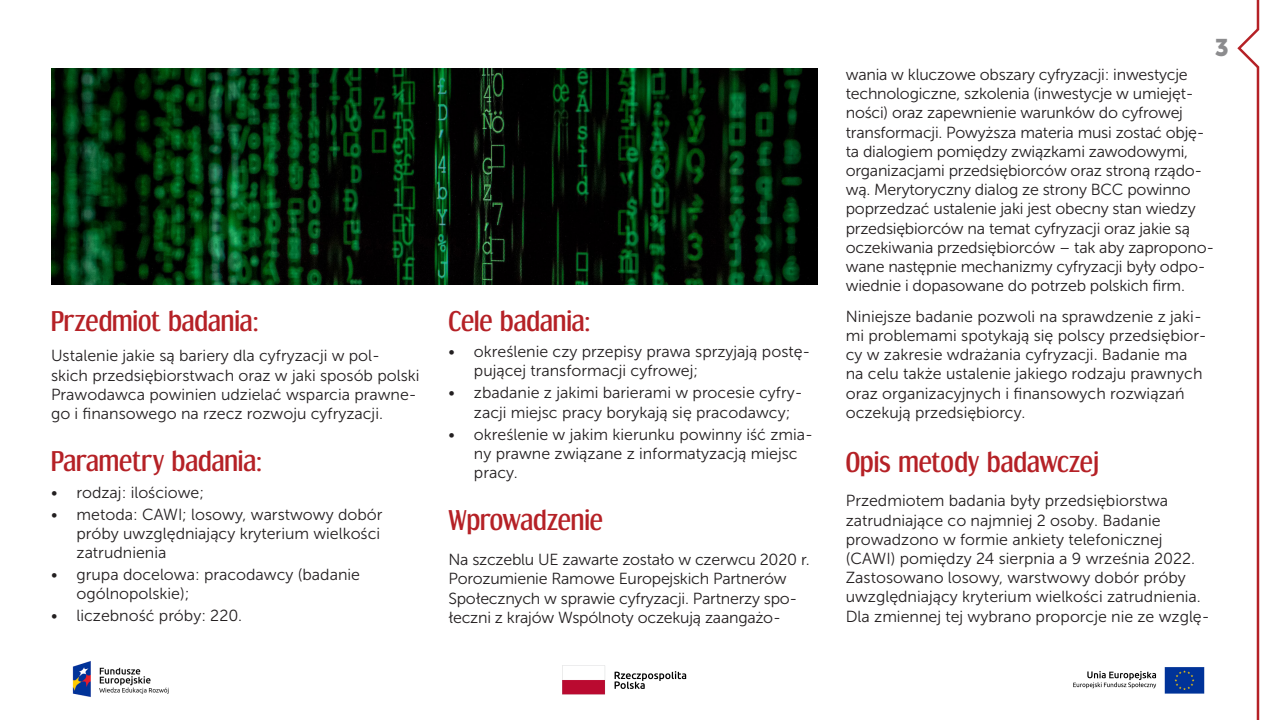
<style>
.page{position:relative;width:1280px;height:720px;background:#fff}
.page>*{position:absolute;margin:0;border:0;box-sizing:border-box;transform-origin:0 0}
.Srodtytul{font:26px "Dream Orphanage Rg";color:#b52126}
.t1{font:24px "Museo Sans 900";color:#8c8c8e}
.Wciecie{font:16px/19.2px "Museo Sans 300";color:#231f20}
</style>
<div class="page">
<img style="left:1073px;top:667px;width:132px;height:27px">
<img style="left:562px;top:665px;width:125px;height:30px">
<img style="left:72px;top:661px;width:97px;height:36px">
<svg style="left:1237px;top:0;width:23px;height:720px"></svg>
<img style="left:51px;top:68px;width:766px;height:217px">
<p class="Srodtytul" style="left:51px;top:305px;width:209px">Przedmiot badania:</p>
<p class="Wciecie" style="left:51px;top:346px;width:370px">Ustalenie jakie są bariery dla cyfryzacji w pol&shy;skich przedsiębiorstwach oraz w jaki sposób polski Prawodawca powinien udzielać wsparcia prawne&shy;go i finansowego na rzecz rozwoju cyfryzacji.</p>
<p class="Srodtytul" style="left:51px;top:446px;width:213px">Parametry badania:</p>
<p class="Wciecie" style="left:51px;top:483px;width:155px">• rodzaj: ilościowe;</p>
<p class="Wciecie" style="left:77px;top:505px;width:307px;text-indent:-26px">• metoda: CAWI; losowy, warstwowy dobór próby uwzględniający kryterium wielkości zatrudnienia</p>
<p class="Wciecie" style="left:77px;top:565px;width:285px;text-indent:-26px">• grupa docelowa: pracodawcy (badanie ogólnopolskie);</p>
<p class="Wciecie" style="left:51px;top:606px;width:192px">• liczebność próby: 220.</p>
<p class="Srodtytul" style="left:448px;top:305px;width:144px">Cele badania:</p>
<p class="Wciecie" style="left:474px;top:342px;width:338px;text-indent:-26px">• określenie czy przepisy prawa sprzyjają postę&shy;pującej transformacji cyfrowej;</p>
<p class="Wciecie" style="left:474px;top:383px;width:330px;text-indent:-26px">• zbadanie z jakimi barierami w procesie cyfry&shy;zacji miejsc pracy borykają się pracodawcy;</p>
<p class="Wciecie" style="left:474px;top:425px;width:341px;text-indent:-26px">• określenie w jakim kierunku powinny iść zmia&shy;ny prawne związane z informatyzacją miejsc pracy.</p>
<p class="Srodtytul" style="left:448px;top:505px;width:156px">Wprowadzenie</p>
<p class="Wciecie" style="left:448px;top:550px;width:363px">Na szczeblu UE zawarte zostało w czerwcu 2020 r.<br>Porozumienie Ramowe Europejskich Partnerów Społecznych w sprawie cyfryzacji. Partnerzy spo&shy;łeczni z krajów Wspólnoty oczekują zaangażo-</p>
<h2 class="t1" style="left:1215px;top:34px;width:16px">3</h2>
<p class="Wciecie" style="left:846px;top:65px;width:370px">wania w kluczowe obszary cyfryzacji: inwestycje technologiczne, szkolenia (inwestycje w umiejęt&shy;ności) oraz zapewnienie warunków do cyfrowej transformacji. Powyższa materia musi zostać obję&shy;ta dialogiem pomiędzy związkami zawodowymi, organizacjami przedsiębiorców oraz stroną rządo&shy;wą. Merytoryczny dialog ze strony BCC powinno poprzedzać ustalenie jaki jest obecny stan wiedzy przedsiębiorców na temat cyfryzacji oraz jakie są oczekiwania przedsiębiorców – tak aby zapropono&shy;wane następnie mechanizmy cyfryzacji były odpo&shy;wiednie i dopasowane do potrzeb polskich firm.</p>
<p class="Wciecie" style="left:846px;top:307px;width:362px">Niniejsze badanie pozwoli na sprawdzenie z jaki&shy;mi problemami spotykają się polscy przedsiębior&shy;cy w zakresie wdrażania cyfryzacji. Badanie ma na celu także ustalenie jakiego rodzaju prawnych oraz organizacyjnych i finansowych rozwiązań oczekują przedsiębiorcy.</p>
<p class="Srodtytul" style="left:846px;top:446px;width:255px">Opis metody badawczej</p>
<p class="Wciecie" style="left:846px;top:491px;width:365px">Przedmiotem badania były przedsiębiorstwa zatrudniające co najmniej 2 osoby. Badanie prowadzono w formie ankiety telefonicznej (CAWI) pomiędzy 24 sierpnia a 9 września 2022.<br>Zastosowano losowy, warstwowy dobór próby uwzględniający kryterium wielkości zatrudnienia.<br>Dla zmiennej tej wybrano proporcje nie ze wzglę-</p>
</div>
